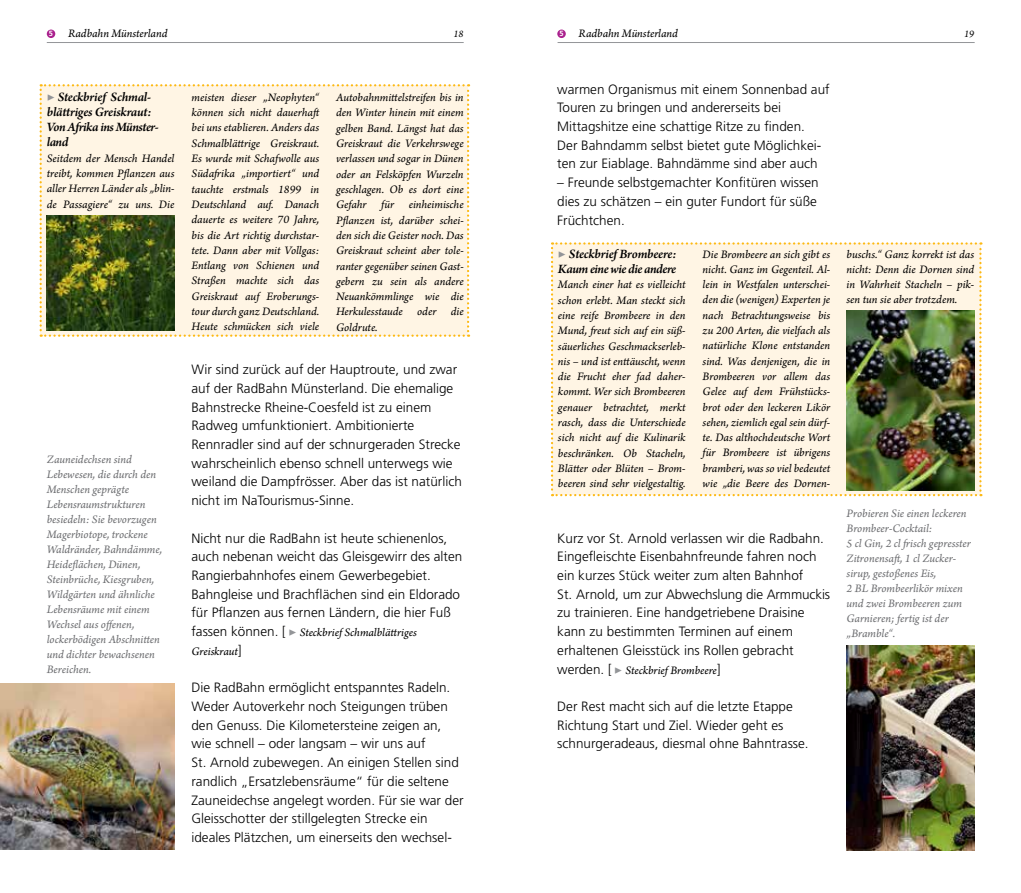
<style>
.page{position:relative;width:1021px;height:893px;background:#fff}
.page>*{position:absolute;margin:0;border:0;box-sizing:border-box;transform-origin:0 0}
.t1{font:300 13.5px/18.8px "Frutiger";color:#000}
.t2{font:italic 600 13.5px/15.3px "Arno Pro";letter-spacing:-.02em;color:#000}
.t3{font:12px/15.3px "Arno Pro Italic Sm Text";letter-spacing:-.005em;color:#000;text-align:justify}
.t4{font:12px/15px "Arno Pro Italic Sm Text";letter-spacing:-.005em;color:#6d6e71}
.t5{font:10.5px "Arno Pro Italic Sm Text";color:#000}
.s1{font-family:"Frutiger";font-weight:700;font-size:7.5px;color:#fff}
.s2{font-family:"Minion Pro";font-weight:400;font-style:normal;color:#939598}
.s3{font-family:"Frutiger";font-weight:300;font-size:13.5px}
.s4{font-family:"Minion Pro";font-size:13.5px;color:#939598}
</style>
<div class="page">
<hr style="left:47px;top:42px;width:416px;height:1px;background:#939598">
<hr style="left:557px;top:42px;width:417px;height:1px;background:#939598">
<div style="left:47px;top:30px;width:8px;height:8px;background:#aa218e;border-radius:50%"></div>
<div style="left:557px;top:30px;width:9px;height:8px;background:#aa218e;border-radius:50%"></div>
<div style="left:40px;top:84px;width:429px;height:253px;background:#fff5e4"></div>
<img style="left:47px;top:215px;width:127px;height:115px">
<div style="left:551px;top:242px;width:430px;height:254px;background:#fff5e4"></div>
<img style="left:846px;top:311px;width:128px;height:179px">
<img style="left:846px;top:646px;width:128px;height:204px">
<img style="left:0;top:684px;width:174px;height:166px">
<p class="t3" style="left:49px;top:27px;width:120px"><span class="s1">5</span> Radbahn Münsterland</p>
<p class="t5" style="left:453px;top:28px;width:12px">18</p>
<p class="t3" style="left:559px;top:27px;width:90px"><span class="s1">5</span> D s Herrenholz</p>
<p class="t3" style="left:578px;top:27px;width:101px">Radbahn Münsterland</p>
<p class="t5" style="left:964px;top:28px;width:12px">19</p>
<p class="t2" style="left:47px;top:90px;width:114px"><span class="s2">▶</span> Steckbrief Schmal&shy;blättriges Greiskraut:<br>Von Afrika ins Münster&shy;land</p>
<p class="t3" style="left:47px;top:151px;width:129px">Seitdem der Mensch Handel treibt, kommen Pflanzen aus aller Herren Länder als „blin&shy;de Passagiere“ zu uns. Die</p>
<p class="t4" style="left:47px;top:453px;width:117px">Zauneidechsen sind<br>Lebewesen, die durch den<br>Menschen geprägte<br>Lebensraumstrukturen besiedeln: Sie bevorzugen<br>Magerbiotope, trockene<br>Waldränder, Bahndämme,<br>Heideflächen, Dünen,<br>Steinbrüche, Kiesgruben,<br>Wildgärten und ähnliche<br>Lebensräume mit einem<br>Wechsel aus offenen, lockerbödigen Abschnitten und dichter bewachsenen<br>Bereichen.</p>
<p class="t3" style="left:191px;top:90px;width:131px;text-align:left">meisten dieser „Neophyten“ können sich nicht dauerhaft bei uns etablieren. Anders das<br>Schmalblättrige Greiskraut.<br>Es wurde mit Schafwolle aus<br>Südafrika „importiert“ und tauchte erstmals 1899 in<br>Deutschland auf. Danach dauerte es weitere 70 Jahre, bis die Art richtig durchstar&shy;tete. Dann aber mit Vollgas:<br>Entlang von Schienen und<br>Straßen machte sich das<br>Greiskraut auf Eroberungs&shy;tour durch ganz Deutschland.<br>Heute schmücken sich viele</p>
<p class="t3" style="left:336px;top:91px;width:129px">Autobahnmittelstreifen bis in den Winter hinein mit einem gelben Band. Längst hat das Greiskraut die Verkehrswege verlassen und sogar in Dünen oder an Felsköpfen Wurzeln geschlagen. Ob es dort eine Gefahr für einheimische Pflanzen ist, darüber schei&shy;den sich die Geister noch. Das Greiskraut scheint aber tole&shy;ranter gegenüber seinen Gast&shy;gebern zu sein als andere Neuankömmlinge wie die Herkulesstaude oder die Goldrute.</p>
<p class="t1" style="left:191px;top:360px;width:272px">Wir sind zurück auf der Hauptroute, und zwar auf der RadBahn Münsterland. Die ehemalige Bahnstrecke Rheine-Coesfeld ist zu einem Radweg umfunktioniert. Ambitionierte Rennradler sind auf der schnurgeraden Strecke wahrscheinlich ebenso schnell unterwegs wie weiland die Dampfrösser. Aber das ist natürlich nicht im NaTourismus-Sinne.</p>
<p class="t1" style="left:191px;top:529px;width:272px">Nicht nur die RadBahn ist heute schienenlos, auch nebenan weicht das Gleisgewirr des alten Rangierbahnhofes einem Gewerbegebiet.<br>Bahngleise und Brachflächen sind ein Eldorado für Pflanzen aus fernen Ländern, die hier Fuß</p>
<p class="t3" style="left:191px;top:624px;width:227px;line-height:18.8px"><span class="s3">fassen können. [</span> <span class="s4">▶</span> Steckbrief Schmalblättriges<br>Greiskraut<span class="s3">]</span></p>
<p class="t1" style="left:191px;top:678px;width:274px">Die RadBahn ermöglicht entspanntes Radeln.<br>Weder Autoverkehr noch Steigungen trüben den Genuss. Die Kilometersteine zeigen an, wie schnell – oder langsam – wir uns auf<br>St. Arnold zubewegen. An einigen Stellen sind randlich „Ersatzlebensräume“ für die seltene Zauneidechse angelegt worden. Für sie war der Gleisschotter der stillgelegten Strecke ein ideales Plätzchen, um einerseits den wechsel-</p>
<p class="t1" style="left:557px;top:80px;width:274px">warmen Organismus mit einem Sonnenbad auf Touren zu bringen und andererseits bei Mittagshitze eine schattige Ritze zu finden.<br>Der Bahndamm selbst bietet gute Möglichkei&shy;ten zur Eiablage. Bahndämme sind aber auch</p>
<p class="t1" style="left:557px;top:173px;width:263px">– Freunde selbstgemachter Konfitüren wissen dies zu schätzen – ein guter Fundort für süße<br>Früchtchen.</p>
<p class="t2" style="left:558px;top:247px;width:120px"><span class="s2">▶</span> Steckbrief Brombeere:<br>Kaum eine wie die andere</p>
<p class="t3" style="left:558px;top:278px;width:129px">Manch einer hat es vielleicht schon erlebt. Man steckt sich eine reife Brombeere in den Mund, freut sich auf ein süß&shy;säuerliches Geschmackserleb&shy;nis – und ist enttäuscht, wenn die Frucht eher fad daher&shy;kommt. Wer sich Brombeeren genauer betrachtet, merkt rasch, dass die Unterschiede sich nicht auf die Kulinarik beschränken. Ob Stacheln, Blätter oder Blüten – Brom&shy;beeren sind sehr vielgestaltig.</p>
<p class="t3" style="left:702px;top:247px;width:129px">Die Brombeere an sich gibt es nicht. Ganz im Gegenteil. Al&shy;lein in Westfalen unterschei&shy;den die (wenigen) Experten je nach Betrachtungsweise bis zu 200 Arten, die vielfach als natürliche Klone entstanden sind. Was denjenigen, die in Brombeeren vor allem das Gelee auf dem Frühstücks&shy;brot oder den leckeren Likör sehen, ziemlich egal sein dürf&shy;te. Das althochdeutsche Wort für Brombeere ist übrigens bramberi, was so viel bedeutet wie „die Beere des Dornen-</p>
<p class="t3" style="left:846px;top:247px;width:129px">buschs.“ Ganz korrekt ist das nicht: Denn die Dornen sind in Wahrheit Stacheln – pik&shy;sen tun sie aber trotzdem.</p>
<p class="t1" style="left:557px;top:529px;width:274px">Kurz vor St. Arnold verlassen wir die Radbahn.<br>Eingefleischte Eisenbahnfreunde fahren noch ein kurzes Stück weiter zum alten Bahnhof<br>St. Arnold, um zur Abwechslung die Armmuckis zu trainieren. Eine handgetriebene Draisine kann zu bestimmten Terminen auf einem erhaltenen Gleisstück ins Rollen gebracht</p>
<p class="t3" style="left:557px;top:663px;width:165px"><span class="s3">werden. [</span> <span class="s4">▶</span> Steckbrief Brombeere<span class="s3">]</span></p>
<p class="t1" style="left:557px;top:697px;width:253px">Der Rest macht sich auf die letzte Etappe<br>Richtung Start und Ziel. Wieder geht es schnurgeradeaus, diesmal ohne Bahntrasse.</p>
<p class="t4" style="left:846px;top:506px;width:126px">Probieren Sie einen leckeren<br>Brombeer-Cocktail:<br>5 cl Gin, 2 cl frisch gepresster<br>Zitronensaft, 1 cl Zucker&shy;sirup, gestoßenes Eis,<br>2 BL Brombeerlikör mixen und zwei Brombeeren zum<br>Garnieren; fertig ist der „Bramble“.</p>
</div>
